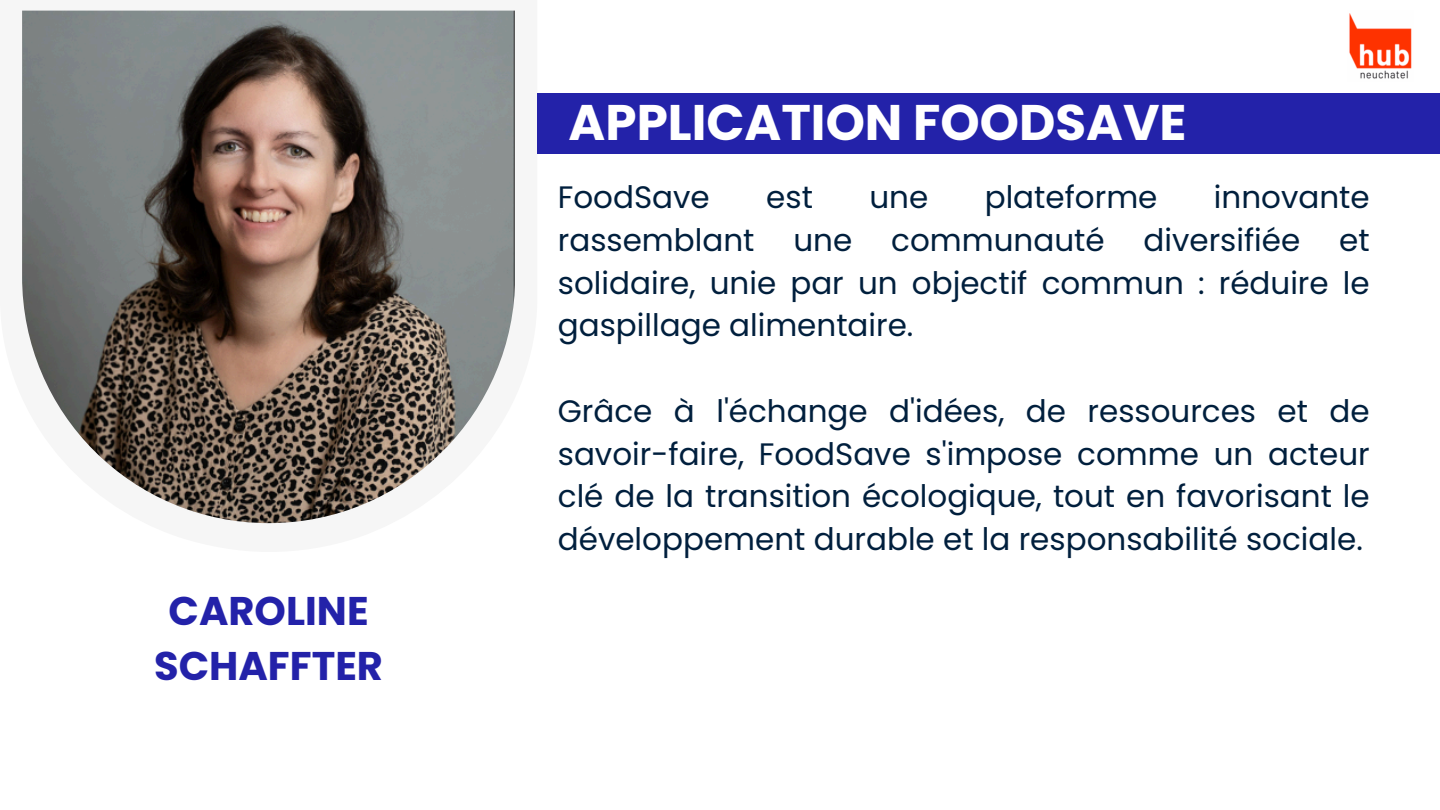
<style>
.page{position:relative;width:1440px;height:810px;background:#fff}
.page>*{position:absolute;margin:0;border:0;box-sizing:border-box;transform-origin:0 0}
.t1{font:700 50px "Poppins";color:#fff}
.t2{font:700 40px/55.5px "Poppins";color:#2322a9;text-align:center}
.t3{font:31px/42.8px "Poppins";color:#001f3d;text-align:justify}
</style>
<div class="page">
<img style="left:22px;top:11px;width:493px;height:512px">
<div style="left:537px;top:93px;width:903px;height:61px;background:#2322a9"></div>
<img style="left:1349px;top:13px;width:63px;height:66px">
<h2 class="t2" style="left:154px;top:583px;width:230px">CAROLINE<br>SCHAFFTER</h2>
<p class="t1" style="left:569px;top:87px;width:619px">APPLICATION FOODSAVE</p>
<h1 class="t3" style="left:558px;top:176px;width:154px">FoodSave</h1>
<h1 class="t3" style="left:766px;top:176px;width:48px">est</h1>
<h1 class="t3" style="left:869px;top:176px;width:60px">une</h1>
<h1 class="t3" style="left:985px;top:176px;width:174px">plateforme</h1>
<h1 class="t3" style="left:1214px;top:176px;width:157px">innovante</h1>
<h1 class="t3" style="left:558px;top:219px;width:198px">rassemblant</h1>
<h1 class="t3" style="left:793px;top:219px;width:60px">une</h1>
<h1 class="t3" style="left:891px;top:219px;width:215px">communauté</h1>
<h1 class="t3" style="left:1144px;top:219px;width:158px">diversifiée</h1>
<h1 class="t3" style="left:558px;top:219px;width:813px;text-indent:781px">et solidaire, unie par un objectif commun : réduire le gaspillage alimentaire.</h1>
<p class="t3" style="left:558px;top:390px;width:813px">Grâce à l'échange d'idées, de ressources et de savoir-faire, FoodSave s'impose comme un acteur clé de la transition écologique, tout en favorisant le développement durable et la responsabilité sociale.</p>
</div>
